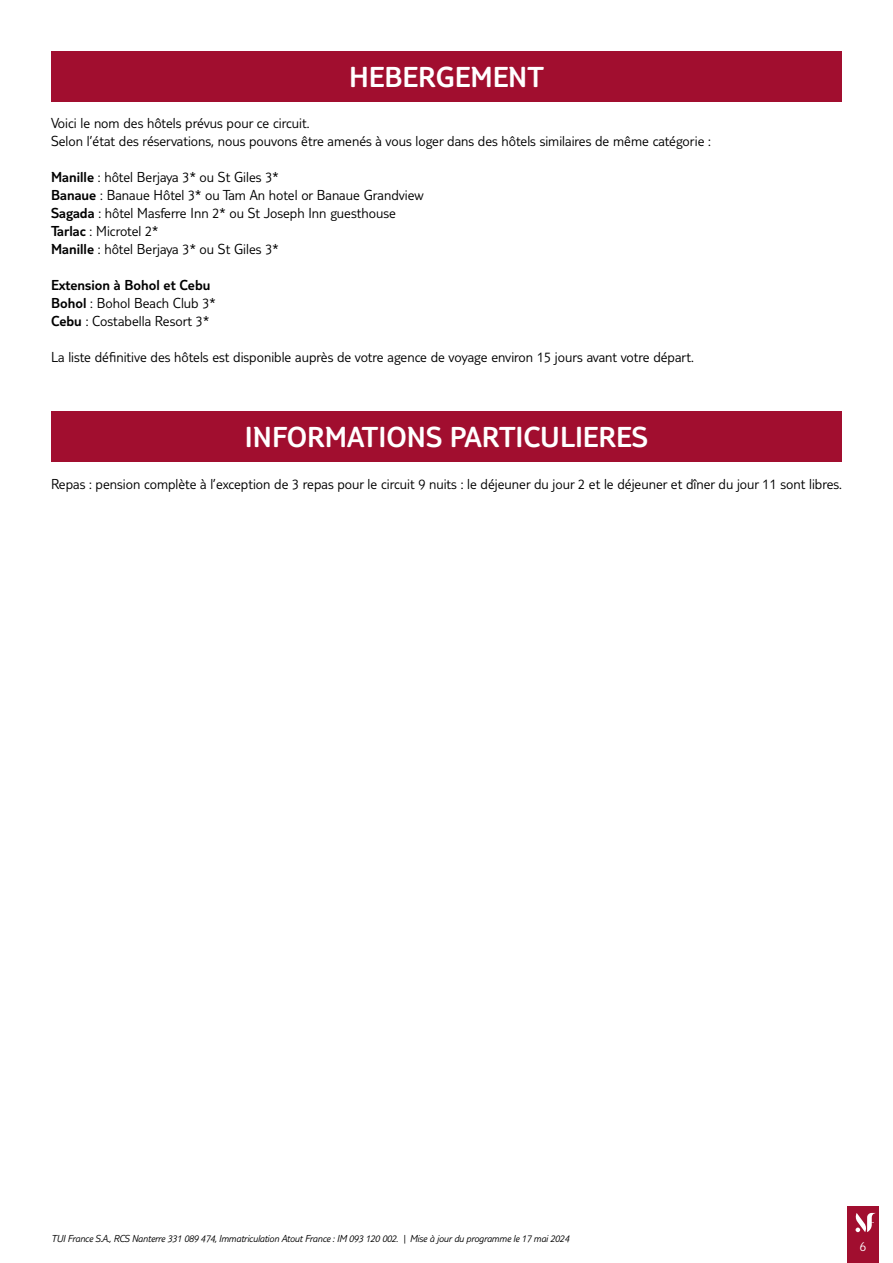
<style>
.page{position:relative;width:893px;height:1263px;background:#fff}
.page>*{position:absolute;margin:0;border:0;box-sizing:border-box;transform-origin:0 0}
.t1{font:300 30px "TUI Type";color:#fff}
.t2{font:300 15px/18px "TUI Type";color:#000}
.t3{font:300 13.5px "TUI Type";color:#fff}
.t4{font:italic 300 10.5px "TUI Type";letter-spacing:-.02em;color:#000}
.s1{font-style:inherit}
</style>
<div class="page">
<div style="left:847px;top:1206px;width:32px;height:57px;background:#a10e2f"></div>
<svg style="left:855px;top:1213px;width:21px;height:19px"></svg>
<div style="left:51px;top:51px;width:791px;height:51px;background:#a10e2f"></div>
<div style="left:51px;top:411px;width:791px;height:51px;background:#a10e2f"></div>
<h1 class="t1" style="left:349px;top:59px;width:196px">HEBERGEMENT</h1>
<p class="t2" style="left:51px;top:114px;width:661px">Voici le nom des hôtels prévus pour ce circuit.<br>Selon l’état des réservations, nous pouvons être amenés à vous loger dans des hôtels similaires de même catégorie :</p>
<p class="t2" style="left:51px;top:168px;width:374px"><span class="s1">Manille</span> : hôtel Berjaya 3* ou St Giles 3*<br><span class="s1">Banaue</span> : Banaue Hôtel 3* ou Tam An hotel or Banaue Grandview <span class="s1">Sagada</span> : hôtel Masferre Inn 2* ou St Joseph Inn guesthouse <span class="s1">Tarlac</span> : Microtel 2*<br><span class="s1">Manille</span> : hôtel Berjaya 3* ou St Giles 3*</p>
<p class="t2" style="left:51px;top:276px;width:166px"><span class="s1">Extension à Bohol et Cebu<br>Bohol</span> : Bohol Beach Club 3*<br><span class="s1">Cebu</span> : Costabella Resort 3*</p>
<p class="t2" style="left:51px;top:348px;width:644px">La liste définitive des hôtels est disponible auprès de votre agence de voyage environ 15 jours avant votre départ.</p>
<h1 class="t1" style="left:245px;top:420px;width:405px">INFORMATIONS PARTICULIERES</h1>
<p class="t2" style="left:51px;top:474px;width:792px">Repas : pension complète à l’exception de 3 repas pour le circuit 9 nuits : le déjeuner du jour 2 et le déjeuner et dîner du jour 11 sont libres.</p>
<p class="t4" style="left:51px;top:1232px;width:520px">TUI France S.A., RCS Nanterre 331 089 474, Immatriculation Atout France : IM 093 120 002. | Mise à jour du programme le 17 mai 2024</p>
<p class="t3" style="left:860px;top:1239px;width:8px">6</p>
</div>
